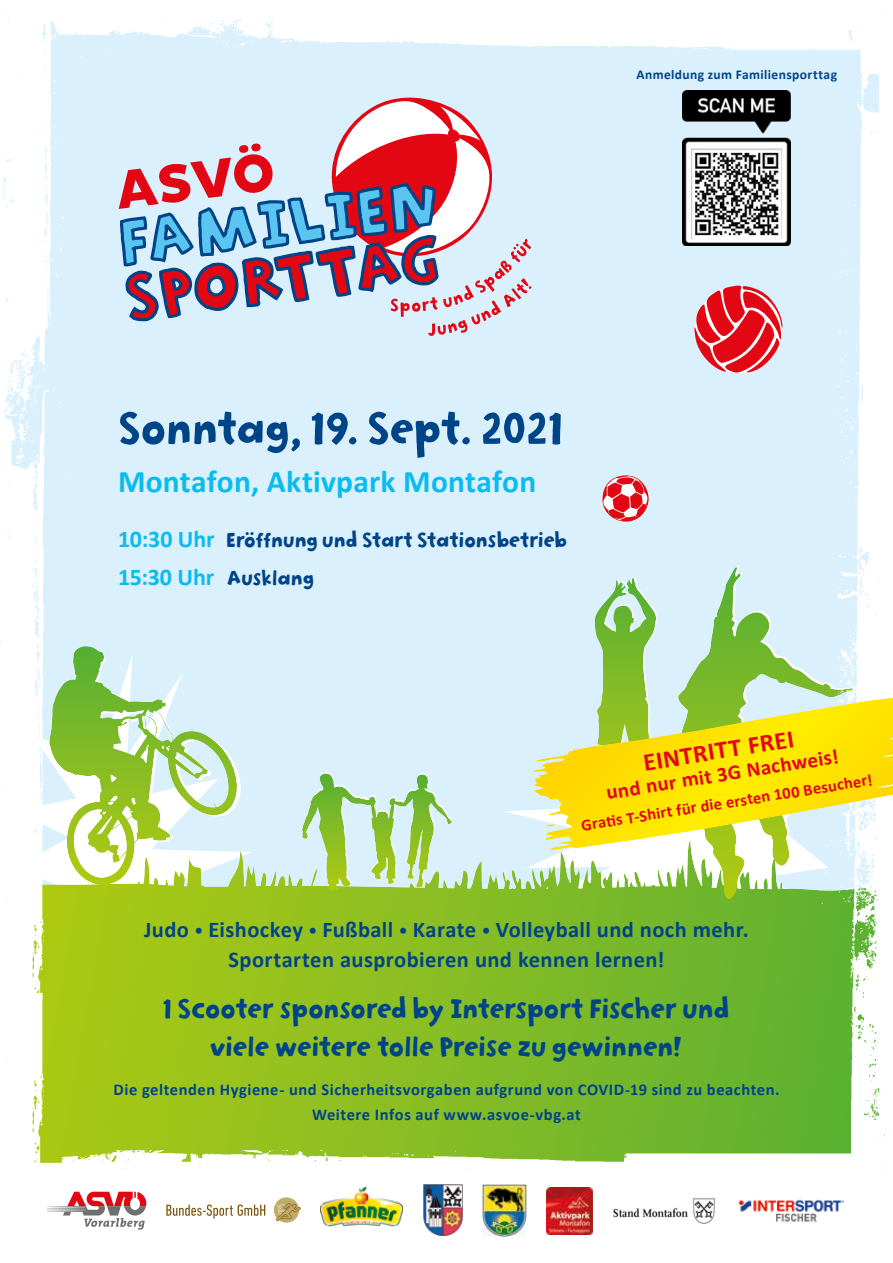
<style>
.page{position:relative;width:893px;height:1263px;background:#fff}
.page>*{position:absolute;margin:0;border:0;box-sizing:border-box;transform-origin:0 0}
.t1{font:52.5px "Slappy Inline";letter-spacing:-.04em;color:#048}
.t2{font:31.8px/37.5px "Slappy Inline";letter-spacing:-.04em;color:#048;text-align:center}
.t3{font:700 31.5px "Calibri";letter-spacing:.005em;color:#0bbbef}
.t4{font:700 25.5px "Calibri";color:#e30613}
.t5{font:24px "Slappy Inline";letter-spacing:-.04em;color:#048}
.t6{font:700 24px "Calibri";letter-spacing:-.005em;color:#0bbbef}
.t7{font:700 22.5px/30px "Calibri";letter-spacing:.015em;color:#048;text-align:center}
.t8{font:700 21px "Calibri";color:#e30613}
.t9{font:700 16.5px/25.5px "Calibri";letter-spacing:.03em;color:#048;text-align:center}
.t10{font:700 16.5px "Calibri";color:#e30613}
.t11{font:700 13.5px "Calibri";letter-spacing:.03em;color:#048}
.s1{font-family:"Calibri";font-weight:700;color:#0bbbef}
.s2{font-family:"Slappy Inline";font-weight:400;color:#048}
.s3{font-size:16.5px}
</style>
<div class="page">
<img style="left:0;top:9px;width:890px;height:1203px">
<svg style="left:302px;top:576px;width:591px;height:317px;background:#d6e7af"></svg>
<svg style="left:119px;top:91px;width:412px;height:245px;background:#c4b4c7"></svg>
<img style="left:683px;top:91px;width:107px;height:154px">
<img style="left:691px;top:148px;width:91px;height:91px">
<svg style="left:47px;top:1192px;width:99px;height:38px"></svg>
<svg style="left:166px;top:1204px;width:99px;height:14px"></svg>
<svg style="left:274px;top:1197px;width:27px;height:25px"></svg>
<img style="left:321px;top:1186px;width:81px;height:40px">
<img style="left:613px;top:1195px;width:102px;height:29px">
<img style="left:546px;top:1188px;width:47px;height:46px">
<img style="left:423px;top:1184px;width:40px;height:52px">
<img style="left:483px;top:1184px;width:43px;height:53px">
<img style="left:734px;top:1195px;width:112px;height:27px">
<p class="t11" style="left:636px;top:66px;width:202px">Anmeldung zum Familiensporttag</p>
<h1 class="t1" style="left:118px;top:401px;width:448px">Sonntag, 19. Sept. 2021</h1>
<h3 class="t3" style="left:118px;top:462px;width:420px">Montafon, Aktivpark Montafon</h3>
<h3 class="t5" style="left:118px;top:528px;width:451px"><span class="s1">10:30 Uhr</span> Eröffnung und Start Stationsbetrieb</h3>
<h3 class="t6" style="left:118px;top:562px;width:198px">15:30 Uhr <span class="s2">Ausklang</span></h3>
<h3 class="t4" style="left:642px;top:753px;width:154px;rotate:-9deg">EINTRITT FREI</h3>
<p class="t8" style="left:605px;top:785px;width:236px;rotate:-9deg">und nur mit 3G Nachweis!</p>
<p class="t10" style="left:580px;top:815px;width:296px;rotate:-9deg">Grati s T-Shirt für die ersten 100 Besucher!</p>
<h3 class="t7" style="left:144px;top:916px;width:606px">Judo <span class="s3">•</span> Eishockey <span class="s3">•</span> Fußball <span class="s3">•</span> Karate <span class="s3">•</span> Volleyball und noch mehr.<br>Sportarten ausprobieren und kennen lernen!</h3>
<h2 class="t2" style="left:162px;top:991px;width:570px">1 Scooter sponsored by Intersport Fischer und viele weitere tolle Preise zu gewinnen!</h2>
<p class="t9" style="left:113px;top:1075px;width:667px">Die geltenden Hygiene- und Sicherheitsvorgaben aufgrund von COVID-19 sind zu beachten.<br>Weitere Infos auf www.asvoe-vbg.at</p>
</div>
